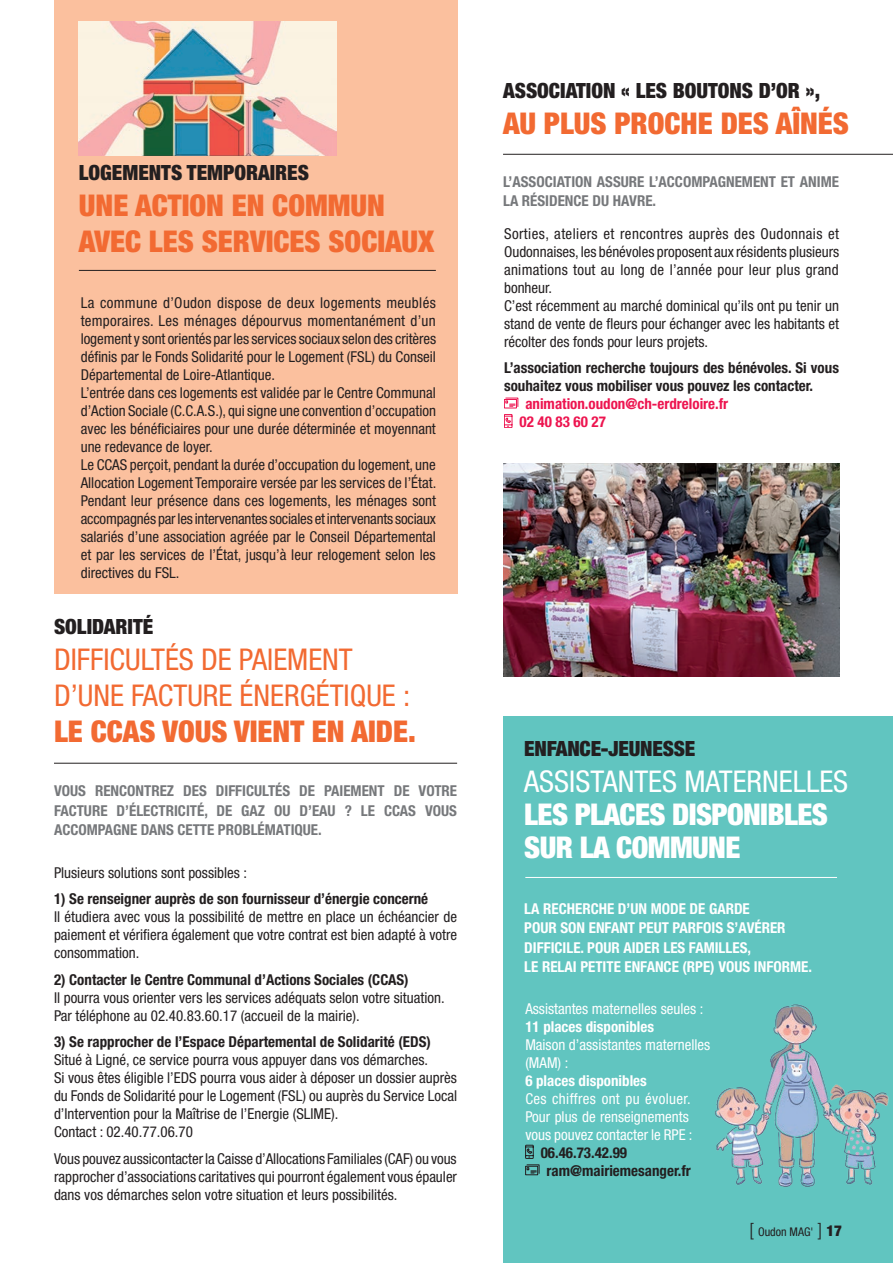
<style>
.page{position:relative;width:893px;height:1263px;background:#fff}
.page>*{position:absolute;margin:0;border:0;box-sizing:border-box;transform-origin:0 0}
.t1{font:condensed 30px/36px "Helvetica Neue LT Std";color:#f26a32}
.t2{font:900 condensed 30px/36px "Helvetica Neue LT Std";color:#f26a32}
.t3{font:900 condensed 30px/33px "Helvetica Neue LT Std";letter-spacing:-.02em;color:#fff}
.t4{font:condensed 30px "Helvetica Neue LT Std";color:#fff}
.t5{font:900 condensed 21px "Helvetica Neue LT Std";color:#231f20}
.corps_de_texte{font:condensed 15px/18px "Helvetica Neue LT Std";color:#231f20;text-align:justify}
.corps_de_texte-2{font:700 condensed 15px/18px "Helvetica Neue LT Std";color:#231f20}
.t6{font:700 condensed 15px/19.5px "Helvetica Neue LT Std";color:#76787b;text-align:justify}
.corps_de_texte-3{font:condensed 15px/18px "Helvetica Neue LT Std";color:#fff}
.t7{font:700 condensed 15px/19.5px "Helvetica Neue LT Std";color:#fff}
.corps_de_texte-4{font:700 condensed 15px "Helvetica Neue LT Std";color:#ed144f}
.t8{font:condensed 12px "Helvetica Neue LT Std";color:#231f20}
.s1{font-weight:900}
.s2{font-weight:700}
.s3{font-weight:300;font-stretch:normal;font-size:18px}
.s4{font-weight:900;font-size:15px}
</style>
<div class="page">
<img style="left:503px;top:463px;width:337px;height:213px">
<div style="left:54px;top:0;width:403px;height:593px;background:#fbc09e"></div>
<div style="left:503px;top:716px;width:390px;height:547px;background:#61c5c0"></div>
<hr style="left:503px;top:154px;width:390px;height:1px;background:#231f20">
<hr style="left:525px;top:877px;width:312px;height:1px;background:#fff">
<hr style="left:79px;top:270px;width:357px;height:1px;background:#231f20">
<hr style="left:54px;top:763px;width:403px;height:1px;background:#231f20">
<div style="left:504px;top:399px;width:13px;height:9px;border:1px solid #ed1450"></div>
<svg style="left:505px;top:398px;width:13px;height:9px"></svg>
<svg style="left:504px;top:414px;width:8px;height:14px"></svg>
<div style="left:525px;top:1166px;width:13px;height:9px;border:1px solid #231f20"></div>
<svg style="left:525px;top:1145px;width:14px;height:29px"></svg>
<img style="left:715px;top:1004px;width:174px;height:183px">
<img style="left:79px;top:21px;width:258px;height:134px">
<p class="t5" style="left:79px;top:160px;width:232px">LOGEMENTS TEMPORAIRES</p>
<p class="t2" style="left:79px;top:187px;width:357px">UNE ACTION EN COMMUN<br>AVEC LES SERVICES SOCIAUX</p>
<p class="corps_de_texte" style="left:81px;top:293px;width:357px">La commune d’Oudon dispose de deux logements meublés temporaires. Les ménages dépourvus momentanément d’un logement y sont orientés par les services sociaux selon des critères définis par le Fonds Solidarité pour le Logement (FSL) du Conseil Départemental de Loire-Atlantique.</p>
<p class="corps_de_texte" style="left:81px;top:383px;width:357px">L’entrée dans ces logements est validée par le Centre Communal d’Action Sociale (C.C.A.S.), qui signe une convention d’occupation avec les bénéficiaires pour une durée déterminée et moyennant une redevance de loyer.</p>
<p class="corps_de_texte" style="left:81px;top:455px;width:357px">Le CCAS perçoit, pendant la durée d’occupation du logement, une<br>Allocation Logement Temporaire versée par les services de l’État.</p>
<p class="corps_de_texte" style="left:81px;top:491px;width:357px">Pendant leur présence dans ces logements, les ménages sont accompagnés par les intervenantes sociales et intervenants sociaux salariés d’une association agréée par le Conseil Départemental et par les services de l’État, jusqu’à leur relogement selon les directives du FSL.</p>
<p class="t5" style="left:54px;top:613px;width:101px">SOLIDARITÉ</p>
<p class="t1" style="left:54px;top:641px;width:363px">DIFFICULTÉS DE PAIEMENT<br>D’UNE FACTURE ÉNERGÉTIQUE :<br><span class="s1">LE CCAS VOUS VIENT EN AIDE.</span></p>
<p class="t6" style="left:54px;top:781px;width:405px">VOUS RENCONTREZ DES DIFFICULTÉS DE PAIEMENT DE VOTRE FACTURE D’ÉLECTRICITÉ, DE GAZ OU D’EAU ? LE CCAS VOUS ACCOMPAGNE DANS CETTE PROBLÉMATIQUE.</p>
<p class="corps_de_texte" style="left:54px;top:863px;width:195px">Plusieurs solutions sont possibles :</p>
<p class="corps_de_texte-2" style="left:54px;top:890px;width:376px">1) Se renseigner auprès de son fournisseur d’énergie concerné</p>
<p class="corps_de_texte" style="left:54px;top:908px;width:405px">Il étudiera avec vous la possibilité de mettre en place un échéancier de paiement et vérifiera également que votre contrat est bien adapté à votre consommation.</p>
<p class="corps_de_texte-2" style="left:54px;top:970px;width:356px">2) Contacter le Centre Communal d’Actions Sociales (CCAS)</p>
<p class="corps_de_texte" style="left:54px;top:988px;width:392px">Il pourra vous orienter vers les services adéquats selon votre situation.</p>
<p class="corps_de_texte" style="left:54px;top:1006px;width:307px">Par téléphone au 02.40.83.60.17 (accueil de la mairie).</p>
<p class="corps_de_texte-2" style="left:54px;top:1033px;width:378px">3) Se rapprocher de l’Espace Départemental de Solidarité (EDS)</p>
<p class="corps_de_texte" style="left:54px;top:1051px;width:376px">Situé à Ligné, ce service pourra vous appuyer dans vos démarches.</p>
<p class="corps_de_texte" style="left:54px;top:1069px;width:405px">Si vous êtes éligible l’EDS pourra vous aider à déposer un dossier auprès du Fonds de Solidarité pour le Logement (FSL) ou auprès du Service Local d’Intervention pour la Maîtrise de l’Energie (SLIME).</p>
<p class="corps_de_texte" style="left:54px;top:1123px;width:140px">Contact : 02.40.77.06.70</p>
<p class="corps_de_texte" style="left:54px;top:1149px;width:405px">Vous pouvez aussicontacter la Caisse d’Allocations Familiales (CAF) ou vous rapprocher d’associations caritatives qui pourront également vous épauler dans vos démarches selon votre situation et leurs possibilités.</p>
<p class="t5" style="left:503px;top:78px;width:319px">ASSOCIATION « LES BOUTONS D’OR »,</p>
<p class="t2" style="left:503px;top:105px;width:347px">AU PLUS PROCHE DES AÎNÉS</p>
<p class="t6" style="left:503px;top:172px;width:337px">L’ASSOCIATION ASSURE L’ACCOMPAGNEMENT ET ANIME<br>LA RÉSIDENCE DU HAVRE.</p>
<p class="corps_de_texte" style="left:504px;top:224px;width:337px">Sorties, ateliers et rencontres auprès des Oudonnais et Oudonnaises, les bénévoles proposent aux résidents plusieurs animations tout au long de l’année pour leur plus grand bonheur.</p>
<p class="corps_de_texte" style="left:504px;top:296px;width:336px">C’est récemment au marché dominical qu’ils ont pu tenir un stand de vente de fleurs pour échanger avec les habitants et récolter des fonds pour leurs projets.</p>
<p class="corps_de_texte-2" style="left:504px;top:359px;width:336px">L’association recherche toujours des bénévoles. Si vous souhaitez vous mobiliser vous pouvez les contacter.</p>
<p class="corps_de_texte-4" style="left:525px;top:395px;width:204px">animation.oudon@ch-erdreloire.fr</p>
<p class="corps_de_texte-4" style="left:519px;top:413px;width:88px">02 40 83 60 27</p>
<p class="t5" style="left:524px;top:736px;width:172px">ENFANCE-JEUNESSE</p>
<p class="t4" style="left:524px;top:764px;width:325px">ASSISTANTES MATERNELLES</p>
<p class="t3" style="left:524px;top:797px;width:305px">LES PLACES DISPONIBLES<br>SUR LA COMMUNE</p>
<p class="t7" style="left:524px;top:899px;width:289px">LA RECHERCHE D’UN MODE DE GARDE<br>POUR SON ENFANT PEUT PARFOIS S’AVÉRER DIFFICILE. POUR AIDER LES FAMILLES,<br>LE RELAI PETITE ENFANCE (RPE) VOUS INFORME.</p>
<p class="corps_de_texte-3" style="left:525px;top:1000px;width:180px">Assistantes maternelles seules :<br><span class="s2">11 places disponibles</span></p>
<p class="corps_de_texte-3" style="left:525px;top:1036px;width:187px">Maison d’assistantes maternelles (MAM) :<br><span class="s2">6 places disponibles</span></p>
<p class="corps_de_texte-3" style="left:525px;top:1090px;width:169px">Ces chiffres ont pu évoluer.<br>Pour plus de renseignements vous pouvez contacter le RPE :</p>
<p class="corps_de_texte-2" style="left:541px;top:1144px;width:88px">06.46.73.42.99</p>
<p class="corps_de_texte-2" style="left:547px;top:1162px;width:146px">ram@mairiemesanger.fr</p>
<p class="t8" style="left:749px;top:1225px;width:94px"><span class="s3">[</span> Oudon MAG' <span class="s3">]</span> <span class="s4">17</span></p>
</div>
